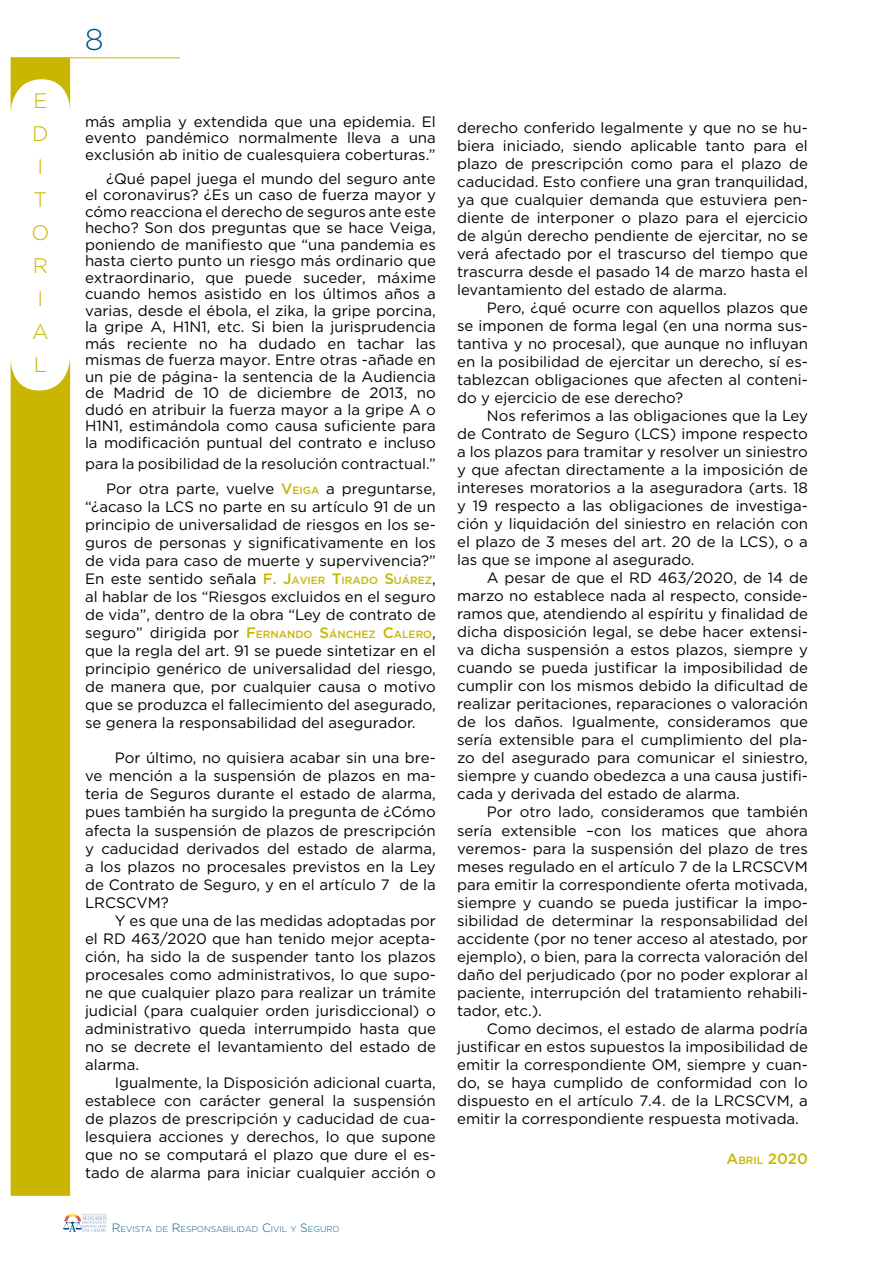
<style>
.page{position:relative;width:893px;height:1263px;background:#fff}
.page>*{position:absolute;margin:0;border:0;box-sizing:border-box;transform-origin:0 0}
.t1{font:300 30px "Gotham";color:#00558d}
.t2{font:300 21px/33px "Gotham";color:#c8b600}
.t3{font:15px/18px "Gotham";color:#000;text-align:justify}
.t4{font:500 15px "Gotham";color:#c8b600}
.t5{font:300 8.4px "Gotham";color:#00558d}
.s1{font-weight:500;color:#c8b600}
.s2{font-weight:500;font-size:10.5px;color:#c8b600}
.s3{font-size:12px}
.s4{font-size:10.5px}
</style>
<div class="page">
<svg style="left:63px;top:1213px;width:44px;height:19px"></svg>
<hr style="left:11px;top:57px;width:169px;height:1px;background:#c8b600">
<svg style="left:11px;top:57px;width:60px;height:53px"></svg>
<svg style="left:10px;top:360px;width:60px;height:836px;background:#d0c126"></svg>
<h2 class="t2" style="left:31px;top:84px;width:19px">E<br>D<br>I<br>T<br>O<br>R<br>I<br>A<br>L</h2>
<h1 class="t1" style="left:85px;top:24px;width:20px">8</h1>
<p class="t3" style="left:85px;top:113px;width:352px;line-height:16.5px">más amplia y extendida que una epidemia. El evento pandémico normalmente lleva a una exclusión ab initio de cualesquiera coberturas.”</p>
<p class="t3" style="left:85px;top:170px;width:352px;line-height:16.5px;text-indent:21px">¿Qué papel juega el mundo del seguro ante el coronavirus? ¿Es un caso de fuerza mayor y cómo reacciona el derecho de seguros ante este hecho? Son dos preguntas que se hace Veiga, poniendo de manifiesto que “una pandemia es hasta cierto punto un riesgo más ordinario que extraordinario, que puede suceder, máxime cuando hemos asistido en los últimos años a varias, desde el ébola, el zika, la gripe porcina, la gripe A, H1N1, etc. Si bien la jurisprudencia más reciente no ha dudado en tachar las mismas de fuerza mayor. Entre otras -añade en un pie de página- la sentencia de la Audiencia de Madrid de 10 de diciembre de 2013, no dudó en atribuir la fuerza mayor a la gripe A o H1N1, estimándola como causa suficiente para la modificación puntual del contrato e incluso</p>
<p class="t3" style="left:85px;top:451px;width:352px;line-height:25.2px;text-align:right">para la posibilidad de la resolución contractual.”<br>Por otra parte, vuelve <span class="s1">V</span><span class="s2">EIGA</span> a preguntarse,</p>
<p class="t3" style="left:85px;top:498px;width:352px">“¿acaso la LCS no parte en su artículo 91 de un principio de universalidad de riesgos en los se&shy;guros de personas y significativamente en los de vida para caso de muerte y supervivencia?” En este sentido señala <span class="s1">F. J</span><span class="s2">AVIER</span> <span class="s1">T</span><span class="s2">IRADO</span> <span class="s1">S</span><span class="s2">UÁREZ</span>, al hablar de los “Riesgos excluidos en el seguro de vida”, dentro de la obra “Ley de contrato de seguro” dirigida por <span class="s1">F</span><span class="s2">ERNANDO</span> <span class="s1">S</span><span class="s2">ÁNCH EZ</span> <span class="s1">C</span><span class="s2">ALERO</span>, que la regla del art. 91 se puede sintetizar en el principio genérico de universalidad del riesgo, de manera que, por cualquier causa o motivo que se produzca el fallecimiento del asegurado, se genera la responsabilidad del asegurador.</p>
<p class="t3" style="left:85px;top:749px;width:352px;text-indent:30px">Por último, no quisiera acabar sin una bre&shy;ve mención a la suspensión de plazos en ma&shy;teria de Seguros durante el estado de alarma, pues también ha surgido la pregunta de ¿Cómo afecta la suspensión de plazos de prescripción y caducidad derivados del estado de alarma, a los plazos no procesales previstos en la Ley de Contrato de Seguro, y en el artículo 7 de la LRCSCVM?</p>
<p class="t3" style="left:85px;top:911px;width:352px;text-indent:30px">Y es que una de las medidas adoptadas por el RD 463/2020 que han tenido mejor acepta&shy;ción, ha sido la de suspender tanto los plazos procesales como administrativos, lo que supo&shy;ne que cualquier plazo para realizar un trámite judicial (para cualquier orden jurisdiccional) o administrativo queda interrumpido hasta que no se decrete el levantamiento del estado de alarma.</p>
<p class="t3" style="left:85px;top:1073px;width:352px;text-indent:30px">Igualmente, la Disposición adicional cuarta, establece con carácter general la suspensión de plazos de prescripción y caducidad de cua&shy;lesquiera acciones y derechos, lo que supone que no se computará el plazo que dure el es&shy;tado de alarma para iniciar cualquier acción o</p>
<p class="t5" style="left:112px;top:1224px;width:229px"><span class="s3">R</span>EVISTA DE <span class="s3">R</span>ESPONSABILIDAD <span class="s3">C</span>IVIL Y <span class="s3">S</span> EGURO</p>
<p class="t3" style="left:457px;top:118px;width:352px">derecho conferido legalmente y que no se hu&shy;biera iniciado, siendo aplicable tanto para el plazo de prescripción como para el plazo de caducidad. Esto confiere una gran tranquilidad, ya que cualquier demanda que estuviera pen&shy;diente de interponer o plazo para el ejercicio de algún derecho pendiente de ejercitar, no se verá afectado por el trascurso del tiempo que trascurra desde el pasado 14 de marzo hasta el levantamiento del estado de alarma.</p>
<p class="t3" style="left:457px;top:298px;width:352px;text-indent:30px">Pero, ¿qué ocurre con aquellos plazos que se imponen de forma legal (en una norma sus&shy;tantiva y no procesal), que aunque no influyan en la posibilidad de ejercitar un derecho, sí es&shy;tablezcan obligaciones que afecten al conteni&shy;do y ejercicio de ese derecho?</p>
<p class="t3" style="left:457px;top:406px;width:352px;text-indent:30px">Nos referimos a las obligaciones que la Ley de Contrato de Seguro (LCS) impone respecto a los plazos para tramitar y resolver un siniestro y que afectan directamente a la imposición de intereses moratorios a la aseguradora (arts. 18 y 19 respecto a las obligaciones de investiga&shy;ción y liquidación del siniestro en relación con el plazo de 3 meses del art. 20 de la LCS), o a las que se impone al asegurado.</p>
<p class="t3" style="left:457px;top:569px;width:352px;text-indent:30px">A pesar de que el RD 463/2020, de 14 de marzo no establece nada al respecto, conside&shy;ramos que, atendiendo al espíritu y finalidad de dicha disposición legal, se debe hacer extensi&shy;va dicha suspensión a estos plazos, siempre y cuando se pueda justificar la imposibilidad de cumplir con los mismos debido la dificultad de realizar peritaciones, reparaciones o valoración de los daños. Igualmente, consideramos que sería extensible para el cumplimiento del pla&shy;zo del asegurado para comunicar el siniestro, siempre y cuando obedezca a una causa justifi&shy;cada y derivada del estado de alarma.</p>
<p class="t3" style="left:457px;top:803px;width:352px;text-indent:30px">Por otro lado, consideramos que también sería extensible –con los matices que ahora veremos- para la suspensión del plazo de tres meses regulado en el artículo 7 de la LRCSCVM para emitir la correspondiente oferta motivada, siempre y cuando se pueda justificar la impo&shy;sibilidad de determinar la responsabilidad del accidente (por no tener acceso al atestado, por ejemplo), o bien, para la correcta valoración del daño del perjudicado (por no poder explorar al paciente, interrupción del tratamiento rehabili&shy;tador, etc.).</p>
<p class="t3" style="left:457px;top:1019px;width:352px;text-indent:30px">Como decimos, el estado de alarma podría justificar en estos supuestos la imposibilidad de emitir la correspondiente OM, siempre y cuan&shy;do, se haya cumplido de conformidad con lo dispuesto en el artículo 7.4. de la LRCSCVM, a emitir la correspondiente respuesta motivada.</p>
<p class="t4" style="left:726px;top:1150px;width:83px">A<span class="s4">BRIL</span> 2020</p>
</div>
